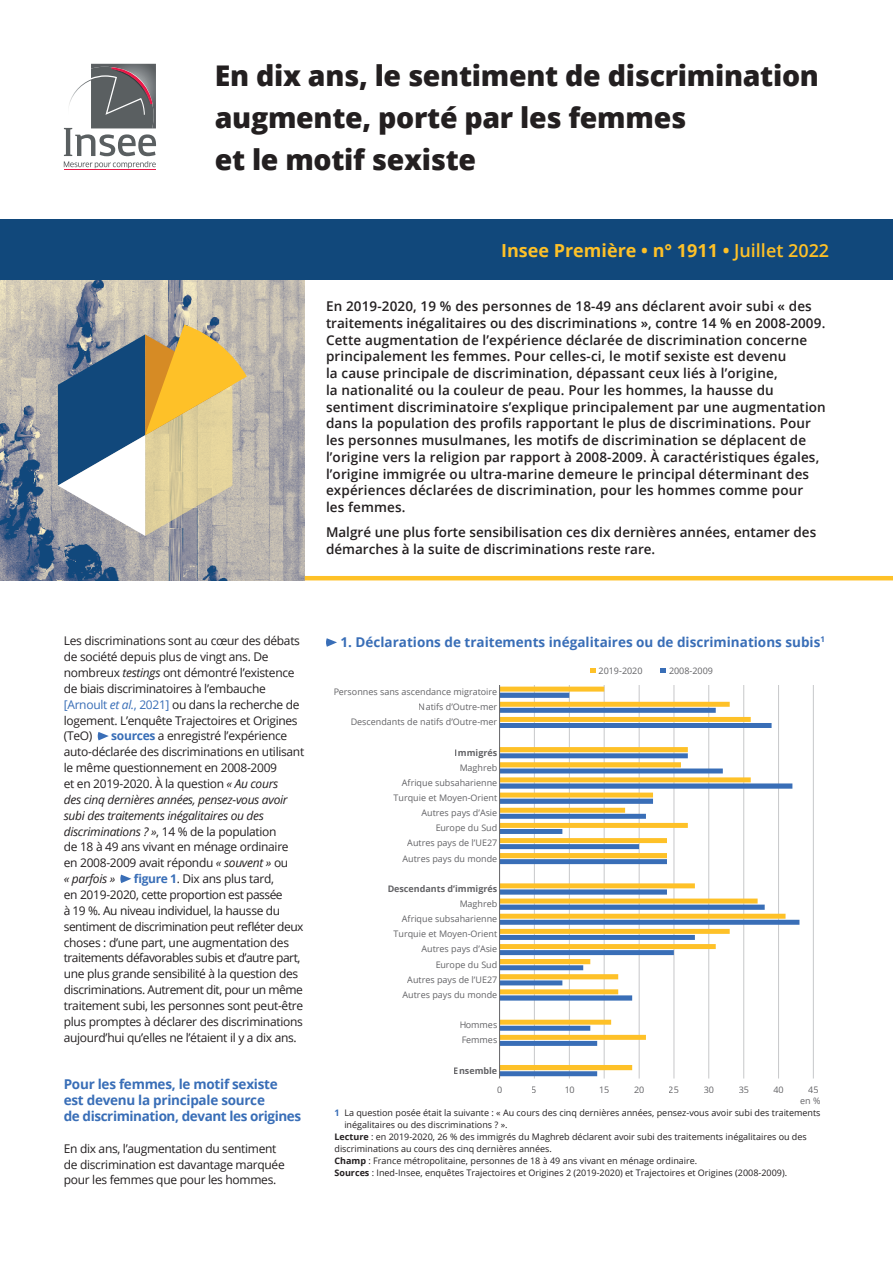
<style>
.page{position:relative;width:893px;height:1263px;background:#fff}
.page>*{position:absolute;margin:0;border:0;box-sizing:border-box;transform-origin:0 0}
.gros_titre{font:800 28.5px/42.3px "Open Sans";letter-spacing:-.01em;color:#231f20}
.bandeau{font:700 18px "Open Sans";color:#fec128}
.intro{font:600 13.5px/16.8px "Open Sans";letter-spacing:.01em;color:#231f20}
.titre{font:700 13.5px/15.9px "Open Sans";letter-spacing:-.02em;color:#396eb7}
.titre_figure_encadré{font:700 13.5px "Open Sans";color:#396eb7}
.texte{font:12px/15.9px "Open Sans";letter-spacing:-.025em;color:#231f20}
.t1{font:9px/15.1px "Open Sans";color:#636366;text-align:right}
.legende_figure{font:9px/12px "Open Sans";color:#231f20}
.legende_note{font:9px/12px "Open Sans";color:#231f20}
.t2{font:700 9px "Open Sans";color:#636366}
.s1{font-weight:600}
.s2{font-style:italic}
.s3{color:#396eb7}
.s4{font-style:italic;color:#396eb7}
.s5{font-weight:700;color:#396eb7}
.s6{font-weight:700}
</style>
<div class="page">
<hr style="left:64px;top:170px;width:92px;height:1px;background:#e91847">
<svg style="left:64px;top:64px;width:92px;height:104px"></svg>
<svg style="left:97px;top:732px;width:12px;height:8px"></svg>
<svg style="left:120px;top:875px;width:11px;height:8px"></svg>
<img style="left:0;top:280px;width:305px;height:300px">
<hr style="left:305px;top:576px;width:588px;height:4px;background:#fec128">
<div style="left:0;top:219px;width:893px;height:61px;background:#11487b"></div>
<hr style="left:534px;top:685px;width:1px;height:393px;background:#c7c8ca">
<hr style="left:569px;top:685px;width:1px;height:393px;background:#c7c8ca">
<hr style="left:604px;top:685px;width:1px;height:393px;background:#c7c8ca">
<hr style="left:639px;top:685px;width:1px;height:393px;background:#c7c8ca">
<hr style="left:674px;top:685px;width:1px;height:393px;background:#c7c8ca">
<hr style="left:708px;top:685px;width:1px;height:393px;background:#c7c8ca">
<hr style="left:743px;top:685px;width:1px;height:393px;background:#c7c8ca">
<hr style="left:778px;top:685px;width:1px;height:393px;background:#c7c8ca">
<hr style="left:813px;top:685px;width:1px;height:393px;background:#c7c8ca">
<svg style="left:500px;top:783px;width:299px;height:293px"></svg>
<svg style="left:500px;top:687px;width:285px;height:383px"></svg>
<hr style="left:499px;top:685px;width:1px;height:393px;background:#636366">
<svg style="left:591px;top:668px;width:5px;height:5px"></svg>
<svg style="left:661px;top:668px;width:5px;height:5px"></svg>
<svg style="left:326px;top:638px;width:11px;height:9px"></svg>
<svg style="left:58px;top:324px;width:189px;height:212px;background:#a8a690"></svg>
<p class="gros_titre" style="left:215px;top:53px;width:606px">En dix ans, le sentiment de discrimination augmente, porté par les femmes<br>et le motif sexiste</p>
<p class="bandeau" style="left:501px;top:237px;width:330px">Insee Première • n° 1911 • <span class="s1">Juillet 2022</span></p>
<p class="intro" style="left:326px;top:298px;width:501px">En 2019-2020, 19 % des personnes de 18-49 ans déclarent avoir subi « des traitements inégalitaires ou des discriminations », contre 14 % en 2008-2009.<br>Cette augmentation de l’expérience déclarée de discrimination concerne principalement les femmes. Pour celles-ci, le motif sexiste est devenu<br>la cause principale de discrimination, dépassant ceux liés à l’origine,<br>la nationalité ou la couleur de peau. Pour les hommes, la hausse du sentiment discriminatoire s’explique principalement par une augmentation dans la population des profils rapportant le plus de discriminations. Pour les personnes musulmanes, les motifs de discrimination se déplacent de l’origine vers la religion par rapport à 2008-2009. À caractéristiques égales, l’origine immigrée ou ultra-marine demeure le principal déterminant des expériences déclarées de discrimination, pour les hommes comme pour<br>les femmes.</p>
<p class="intro" style="left:326px;top:524px;width:492px">Malgré une plus forte sensibilisation ces dix dernières années, entamer des démarches à la suite de discriminations reste rare.</p>
<p class="texte" style="left:64px;top:633px;width:238px">Les discriminations sont au cœur des débats de société depuis plus de vingt ans. De nombreux <span class="s2">testings</span> ont démontré l’existence de biais discriminatoires à l’embauche <span class="s3">[Arnoult</span> <span class="s4">et al.</span><span class="s3">, 2021]</span> ou dans la recherche de logement. L’enquête Trajectoires et Origines (TeO)</p>
<p class="texte" style="left:64px;top:728px;width:242px;text-indent:48px"><span class="s5">sources</span> a enregistré l’expérience auto-déclarée des discriminations en utilisant le même questionnement en 2008-2009<br>et en 2019-2020. À la question <span class="s2">« Au cours<br>des cinq dernières années, pensez-vous avoir subi des traitements inégalitaires ou des discriminations ? »</span>, 14 % de la population<br>de 18 à 49 ans vivant en ménage ordinaire en 2008-2009 avait répondu <span class="s2">« souvent »</span> ou<br><span class="s2">« parfois »</span></p>
<p class="texte" style="left:64px;top:870px;width:241px;text-indent:70px"><span class="s5">figure 1</span>. Dix ans plus tard,<br>en 2019-2020, cette proportion est passée<br>à 19 %. Au niveau individuel, la hausse du sentiment de discrimination peut refléter deux choses : d’une part, une augmentation des traitements défavorables subis et d’autre part, une plus grande sensibilité à la question des discriminations. Autrement dit, pour un même traitement subi, les personnes sont peut-être plus promptes à déclarer des discriminations aujourd’hui qu’elles ne l’étaient il y a dix ans.</p>
<p class="titre" style="left:64px;top:1076px;width:239px">Pour les femmes, le motif sexiste<br>est devenu la principale source<br>de discrimination, devant les origines</p>
<p class="texte" style="left:64px;top:1140px;width:222px">En dix ans, l’augmentation du sentiment de discrimination est davantage marquée pour les femmes que pour les hommes.</p>
<p class="titre_figure_encadré" style="left:341px;top:632px;width:486px">1. Déclarations de traitements inégalitaires ou de discriminations subis<sup>1</sup></p>
<p class="t1" style="left:333px;top:684px;width:165px">Personnes sans ascendance migratoire</p>
<p class="t1" style="left:351px;top:699px;width:148px">Natifs d’Outre-mer<br>Descendants de natifs d’Outre-mer</p>
<p class="t2" style="left:455px;top:746px;width:44px">Immigrés</p>
<p class="t1" style="left:394px;top:760px;width:105px">Maghreb<br>Afrique subsaharienne<br>Turquie et Moyen-Orient<br>Autres pays d’Asie<br>Europe du Sud<br>Autres pays de l’UE27<br>Autres pays du monde</p>
<p class="t2" style="left:387px;top:882px;width:111px">Descendants d’immigrés</p>
<p class="t1" style="left:394px;top:896px;width:105px">Maghreb<br>Afrique subsaharienne<br>Turquie et Moyen-Orient<br>Autres pays d’Asie<br>Europe du Sud<br>Autres pays de l’UE27</p>
<p class="t1" style="left:459px;top:1017px;width:40px;text-align:left">Hommes<br>Femmes</p>
<p class="t2" style="left:454px;top:1064px;width:45px">Ensemble</p>
<p class="t1" style="left:403px;top:987px;width:96px">Autres pays du monde</p>
<p class="t1" style="left:598px;top:663px;width:46px">2019-2020</p>
<p class="t1" style="left:669px;top:663px;width:46px">2008-2009</p>
<p class="t1" style="left:497px;top:1081px;width:7px">0</p>
<p class="t1" style="left:532px;top:1081px;width:7px">5</p>
<p class="t1" style="left:564px;top:1081px;width:12px">10</p>
<p class="t1" style="left:599px;top:1081px;width:12px">15</p>
<p class="t1" style="left:634px;top:1081px;width:12px">20</p>
<p class="t1" style="left:669px;top:1081px;width:12px">25</p>
<p class="t1" style="left:704px;top:1081px;width:12px">30</p>
<p class="t1" style="left:739px;top:1081px;width:12px">35</p>
<p class="t1" style="left:773px;top:1081px;width:12px">40</p>
<p class="t1" style="left:808px;top:1081px;width:12px">45</p>
<p class="t1" style="left:800px;top:1093px;width:22px">en %</p>
<p class="legende_note" style="left:344px;top:1107px;width:478px;text-indent:-10px"><span class="s5">1</span> La question posée était la suivante : « Au cours des cinq dernières années, pensez-vous avoir subi des traitements inégalitaires ou des discriminations ? ».</p>
<p class="legende_figure" style="left:334px;top:1131px;width:474px"><span class="s6">Lecture</span> : en 2019-2020, 26 % des immigrés du Maghreb déclarent avoir subi des traitements inégalitaires ou des discriminations au cours des cinq dernières années.</p>
<p class="legende_figure" style="left:334px;top:1155px;width:364px"><span class="s6">Champ</span> : France métropolitaine, personnes de 18 à 49 ans vivant en ménage ordinaire.</p>
<p class="legende_figure" style="left:334px;top:1167px;width:454px"><span class="s6">Sources</span> : Ined-Insee, enquêtes Trajectoires et Origines 2 (2019-2020) et Trajectoires et Origines (2008-2009).</p>
</div>
